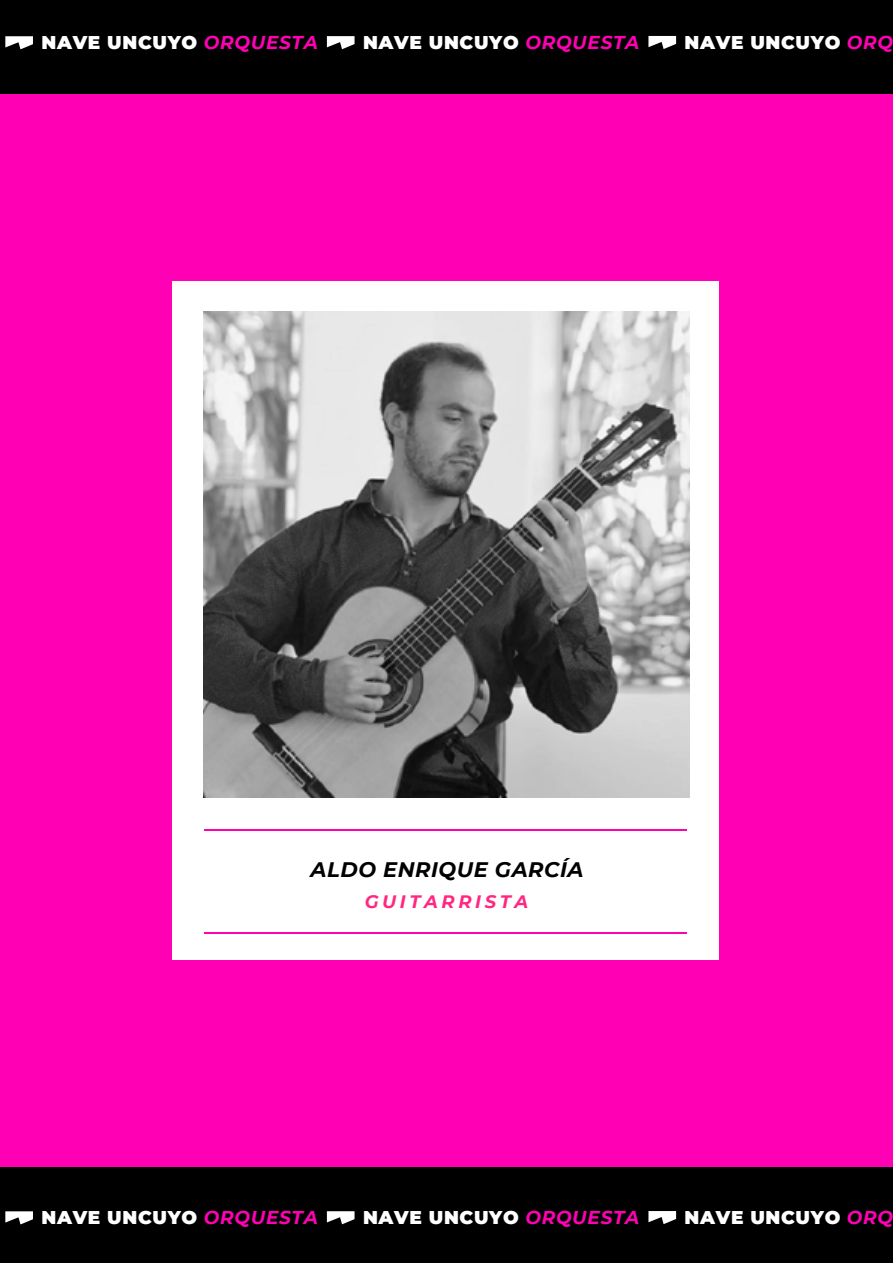
<style>
.page{position:relative;width:893px;height:1263px;background:#ff00b4}
.page>*{position:absolute;margin:0;border:0;box-sizing:border-box;transform-origin:0 0}
.t1{font:italic 700 21px "Montserrat";letter-spacing:.025em;color:#000}
.t2{font:900 18.6px "Montserrat";letter-spacing:.035em;color:#fff}
.t3{font:italic 700 18px "Montserrat";letter-spacing:.2em;color:#ff2780}
.s1{font-weight:700;font-style:italic;color:#ff00b4}
</style>
<div class="page">
<div style="left:0;top:0;width:892px;height:94px;background:#000"></div>
<svg style="left:5px;top:36px;width:28px;height:13px"></svg>
<svg style="left:327px;top:36px;width:28px;height:13px"></svg>
<svg style="left:648px;top:36px;width:28px;height:13px"></svg>
<div style="left:0;top:1167px;width:892px;height:96px;background:#000"></div>
<svg style="left:5px;top:1211px;width:28px;height:13px"></svg>
<svg style="left:327px;top:1211px;width:28px;height:13px"></svg>
<svg style="left:648px;top:1211px;width:28px;height:13px"></svg>
<div style="left:172px;top:281px;width:547px;height:678px;background:#fff"></div>
<hr style="left:204px;top:932px;width:483px;height:2px;background:#ff00b4">
<hr style="left:204px;top:830px;width:483px;height:1px;background:#ff00b4">
<img style="left:203px;top:312px;width:486px;height:486px">
<p class="t2" style="left:42px;top:29px;width:278px">NAVE UNCUYO <span class="s1">ORQUESTA</span></p>
<p class="t2" style="left:363px;top:29px;width:278px">NAVE UNCUYO <span class="s1">ORQUESTA</span></p>
<p class="t2" style="left:685px;top:29px;width:210px">NAVE UNCUYO <span class="s1">ORQ</span></p>
<p class="t1" style="left:311px;top:854px;width:274px">ALDO ENRIQUE GARCÍA</p>
<p class="t3" style="left:365px;top:888px;width:165px">GUITARRISTA</p>
<p class="t2" style="left:42px;top:1204px;width:278px">NAVE UNCUYO <span class="s1">ORQUESTA</span></p>
<p class="t2" style="left:363px;top:1204px;width:278px">NAVE UNCUYO <span class="s1">ORQUESTA</span></p>
<p class="t2" style="left:685px;top:1203px;width:210px">NAVE UNCUYO <span class="s1">ORQ</span></p>
</div>
